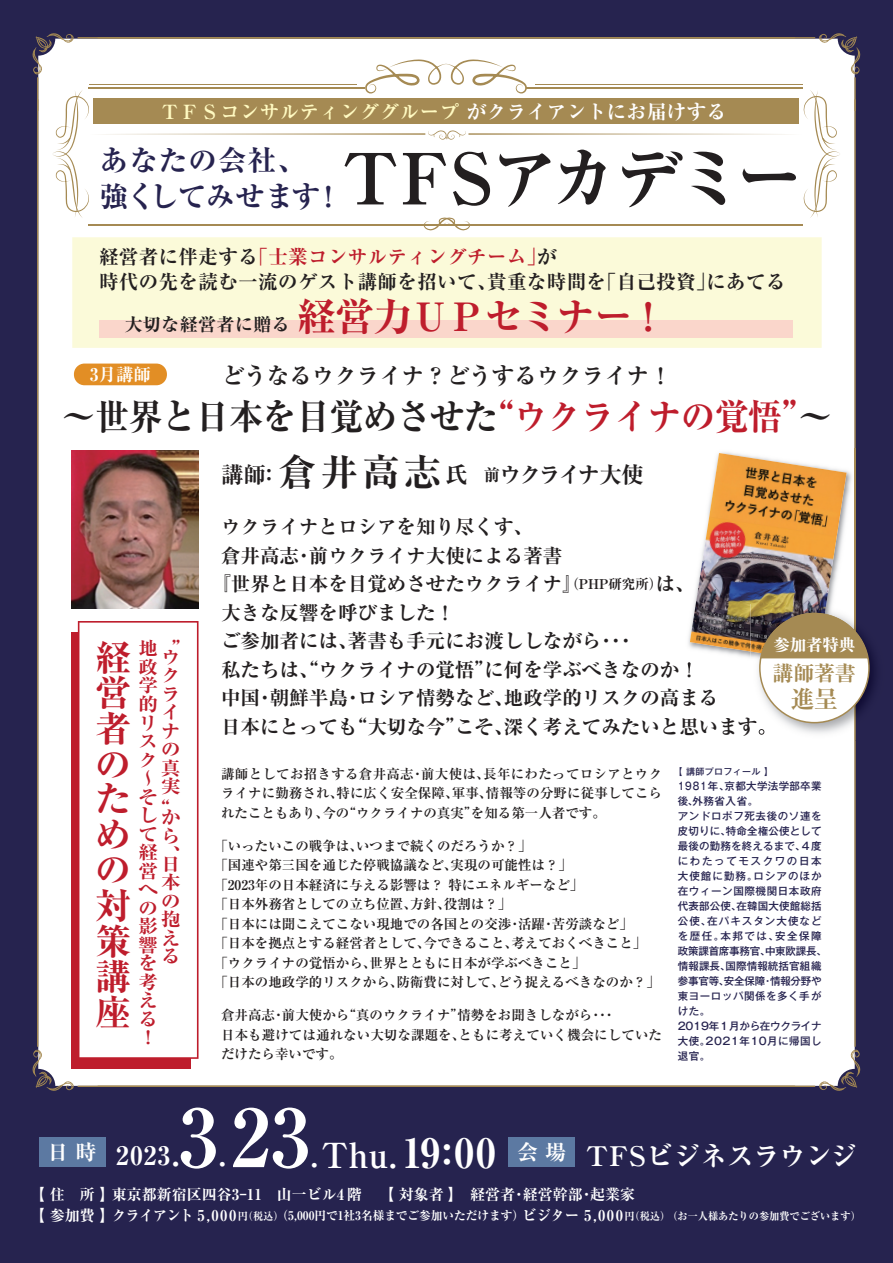
<style>
.page{position:relative;width:893px;height:1263px;background:#26234f}
.page>*{position:absolute;margin:0;border:0;box-sizing:border-box;transform-origin:0 0}
.t1{font:700 79.5px "Ryumin Pro";color:#fff}
.t2{font:700 expanded 70.5px "Ryumin Pro";letter-spacing:-.04em;color:#231f20}
.t3{font:700 expanded 40.5px "Ryumin Pro";color:#fff}
.t4{font:700 expanded 39px "Ryumin Pro";letter-spacing:-.05em;color:#be1d2c}
.t5{font:700 expanded 36px "Ryumin Pro";letter-spacing:-.02em;color:#231f20;scale:.95 1}
.t6{font:700 expanded 36px/35.5px "Ryumin Pro";color:#be1d2c;text-align:justify}
.t7{font:700 34.5px "Ryumin Pro";color:#fff}
.t8{font:700 33px "Ryumin Pro";color:#fff}
.t9{font:700 expanded 28.5px/36px "Ryumin Pro";letter-spacing:.03em;color:#26234f}
.t10{font:700 expanded 27px "Ryumin Pro";color:#fff}
.t11{font:700 expanded 25.5px "Ryumin Pro";color:#fff}
.t12{font:700 expanded 24px "Ryumin Pro";color:#a58a53}
.t13{font:700 expanded 22.5px "Ryumin Pro";color:#231f20}
.t14{font:700 expanded 22.5px "Ryumin Pro";letter-spacing:-.115em;color:#231f20}
.t15{font:700 expanded 21px "Ryumin Pro";color:#a58a53}
.t16{font:700 expanded 21px "Ryumin Pro";color:#fff}
.t17{font:700 expanded 19.5px "Ryumin Pro";color:#231f20}
.t18{font:700 expanded 19.5px/25.5px "Ryumin Pro";letter-spacing:.02em;color:#231f20}
.t19{font:700 expanded 19.5px "Ryumin Pro";letter-spacing:.025em;color:#fffac1}
.t20{font:700 expanded 18.6px/18.5px "Ryumin Pro";color:#be1d2c;scale:1.05 1}
.t21{font:700 expanded 18px "Ryumin Pro";letter-spacing:.025em;color:#231f20}
.t22{font:700 expanded 17.55px "Ryumin Pro";color:#fff}
.t23{font:800 16.5px "Ryumin Pro";letter-spacing:-.01em;color:#fff}
.t24{font:700 expanded 15px "Ryumin Pro";color:#fff}
.t25{font:700 13.5px/19.5px "Ryumin Pro";color:#231f20}
.t26{font:500 10.5px/15px "Gothic MB101 Pro";letter-spacing:.045em;color:#26234f;scale:.83 1}
.t27{font:700 expanded 10.5px "Ryumin Pro";color:#fff}
.t28{font:500 9px "Gothic MB101 Pro";letter-spacing:.04em;color:#26234f}
.s1{color:#fff}
.s2{color:#be1d2c}
.s3{font-size:33px;color:#231f20}
.s4{font-size:37.5px}
.s5{font-size:16.5px}
.s6{font-size:13.5px}
.s7{font-size:33px}
.s8{font-size:15px}
.s9{font-size:12px}
</style>
<div class="page">
<div style="left:38px;top:39px;width:817px;height:1047px;background:#fff;border-radius:17px"></div>
<svg style="left:32px;top:1049px;width:42px;height:42px"></svg>
<hr style="left:77px;top:1085px;width:718px;height:2px;background:#a58a53">
<hr style="left:37px;top:99px;width:1px;height:948px;background:#a58a53">
<svg style="left:818px;top:1049px;width:42px;height:42px"></svg>
<hr style="left:97px;top:1085px;width:718px;height:2px;background:#a58a53">
<hr style="left:854px;top:99px;width:2px;height:948px;background:#a58a53">
<div style="left:71px;top:632px;width:119px;height:436px;background:#be1d2c"></div>
<div style="left:74px;top:364px;width:93px;height:21px;background:#e28e25;border-radius:11px"></div>
<div style="left:72px;top:237px;width:750px;height:111px;background:#fbfad9"></div>
<div style="left:100px;top:321px;width:693px;height:17px;background:#fad6cb"></div>
<div style="left:39px;top:1137px;width:66px;height:30px;background:#5c79a2"></div>
<div style="left:508px;top:1137px;width:67px;height:30px;background:#5c79a2"></div>
<svg style="left:33px;top:33px;width:828px;height:198px"></svg>
<hr style="left:89px;top:225px;width:714px;height:1px;background:#a58a53">
<div style="left:78px;top:621px;width:121px;height:438px;background:#fff"></div>
<img style="left:71px;top:451px;width:128px;height:157px">
<img style="left:688px;top:452px;width:164px;height:206px">
<img style="left:687px;top:662px;width:4px;height:8px">
<img style="left:690px;top:453px;width:157px;height:198px">
<img style="left:758px;top:604px;width:118px;height:137px">
<img style="left:750px;top:717px;width:14px;height:19px">
<img style="left:750px;top:604px;width:76px;height:58px">
<svg style="left:759px;top:613px;width:111px;height:110px"></svg>
<h3 class="t19" style="left:160px;top:96px;width:568px">ＴＦＳコンサルティンググループ <span class="s1">がクライアントにお届けする</span></h3>
<h3 class="t9" style="left:100px;top:140px;width:244px">あなたの会社、<br>強くしてみせます！</h3>
<h2 class="t2" style="left:342px;top:123px;width:463px">TFSアカデミー</h2>
<h3 class="t18" style="left:99px;top:242px;width:688px">経営者に伴走する<span class="s2">「士業コンサルティングチーム」</span>が<br>時代の先を読む一流のゲスト講師を招いて、貴重な時間を「自己投資」にあてる</h3>
<h3 class="t4" style="left:99px;top:285px;width:570px"><span class="s3">　　　　　　</span>経営力ＵＰセミナー！</h3>
<h3 class="t21" style="left:124px;top:310px;width:167px">大切な経営者に贈る</h3>
<h3 class="t13" style="left:222px;top:358px;width:452px">どうなるウクライナ？どうするウクライナ！</h3>
<h3 class="t5" style="left:62px;top:389px;width:813px">～世界と日本を目覚めさせた<span class="s2">“ウクライナの覚悟”</span>～</h3>
<p class="t22" style="left:90px;top:361px;width:63px">3月講師</p>
<h3 class="t6" style="left:95px;top:637px;width:37px">経営者のための対策講座</h3>
<h3 class="t20" style="left:161px;top:640px;width:19px;line-height:22.6px">”ウク</h3>
<h3 class="t20" style="left:161px;top:683px;width:19px">ライナの真実</h3>
<h3 class="t20" style="left:138px;top:638px;width:19px">地政学的リスク〜</h3>
<h3 class="t20" style="left:138px;top:805px;width:20px">して経営への影響を考える！</h3>
<h3 class="t20" style="left:161px;top:784px;width:19px;line-height:21.1px;text-indent:-23px">そ“か</h3>
<h3 class="t20" style="left:161px;top:825px;width:19px">ら、</h3>
<h3 class="t20" style="left:161px;top:853px;width:20px">日本の抱える</h3>
<h3 class="t14" style="left:221px;top:457px;width:424px">講師: <span class="s4">倉井高志</span>氏 <span class="s5">前</span>ウクライナ大使</h3>
<h3 class="t17" style="left:221px;top:512px;width:313px">ウクライナとロシアを知り尽くす、</h3>
<h3 class="t17" style="left:221px;top:540px;width:343px">倉井高志・前ウクライナ大使による著書</h3>
<h3 class="t17" style="left:211px;top:569px;width:485px">『世界と日本を目覚めさせたウクライナ』<span class="s6">（PHP研究所）</span>は、</h3>
<h3 class="t17" style="left:221px;top:597px;width:235px">大きな反響を呼びました！</h3>
<h3 class="t17" style="left:221px;top:626px;width:416px">ご参加者には、著書も手元にお渡ししながら・・・</h3>
<h3 class="t17" style="left:221px;top:654px;width:499px">私たちは、“ウクライナの覚悟”に何を学ぶべきなのか！　</h3>
<h3 class="t17" style="left:221px;top:683px;width:499px">中国・朝鮮半島・ロシア情勢など、地政学的リスクの高まる</h3>
<h3 class="t17" style="left:221px;top:711px;width:557px">日本にとっても“大切な今”こそ、深く考えてみたいと思います。</h3>
<p class="t25" style="left:221px;top:763px;width:443px;text-align:justify">講師としてお招きする倉井高志・前大使は、長年にわたってロシアとウクライナに勤務され、特に広く安全保障、軍事、情報等の分野に従事してこられたこともあり、今の“ウクライナの真実”を知る第一人者です。</p>
<p class="t25" style="left:214px;top:835px;width:447px">「いったいこの戦争は、いつまで続くのだろうか？」<br>「国連や第三国を通じた停戦協議など、実現の可能性は？」<br>「2023年の日本経済に与える影響は？ 特にエネルギーなど」<br>「日本外務省としての立ち位置、方針、役割は？」<br>「日本には聞こえてこない現地での各国との交渉・活躍・苦労談など」<br>「日本を拠点とする経営者として、今できること、考えておくべきこと」「ウクライナの覚悟から、世界とともに日本が学ぶべきこと」<br>「日本の地政学的リスクから、防衛費に対して、どう捉えるべきなのか？」</p>
<p class="t25" style="left:221px;top:1004px;width:442px">倉井高志・前大使から“真のウクライナ”情勢をお聞きしながら・・・<br>日本も避けては通れない大切な課題を、ともに考えていく機会にしていただけたら幸いです。</p>
<p class="t23" style="left:773px;top:632px;width:83px">参加者特典</p>
<h3 class="t15" style="left:773px;top:657px;width:85px">講師著書</h3>
<h3 class="t12" style="left:790px;top:680px;width:49px">進呈</h3>
<p class="t28" style="left:673px;top:764px;width:101px">【 講師プロフィール 】</p>
<p class="t26" style="left:678px;top:777px;width:181px">1981年、京都大学法学部卒業後、外務省入省。<br>アンドロポフ死去後のソ連を皮切りに、特命全権公使として最後の勤務を終えるまで、４度にわたってモスクワの日本大使館に勤務。ロシアのほか在ウィーン国際機関日本政府代表部公使、在韓国大使館総括公使、在パキスタン大使などを歴任。本邦では、安全保障政策課首席事務官、中東欧課長、情報課長、国際情報統括官組織参事官等、安全保障・情報分野や東ヨーロッパ関係を多く手がけた。<br>2019年１月から在ウクライナ大使。2021年10月に帰国し退官。</p>
<h1 class="t1" style="left:178px;top:1074px;width:133px">323</h1>
<h3 class="t3" style="left:402px;top:1121px;width:95px">19:00</h3>
<h3 class="t16" style="left:48px;top:1136px;width:50px">日 時</h3>
<h3 class="t10" style="left:517px;top:1134px;width:341px"><sup>会</sup> <sup>場</sup> TFSビジネスラウンジ</h3>
<h3 class="t7" style="left:310px;top:1127px;width:89px"><span class="s7">.</span>Thu.</h3>
<h3 class="t11" style="left:116px;top:1135px;width:65px">2023<span class="s7">.</span></h3>
<h3 class="t8" style="left:218px;top:1127px;width:10px">.</h3>
<p class="t24" style="left:30px;top:1182px;width:607px">【 住　所】東京都新宿区四谷3-11　山一ビル4 階 　【 対象者】　経営者・経営幹部・起業家</p>
<p class="t27" style="left:30px;top:1207px;width:832px"><span class="s8">【 参加費 】クライアント 5,000</span>円（税込）<span class="s9">（5,000円で1社3名様までご参加いただけます）</span><span class="s8">ビジター 5,000</span>円（税込）（お一人様あたりの参加費でございます）</p>
</div>
